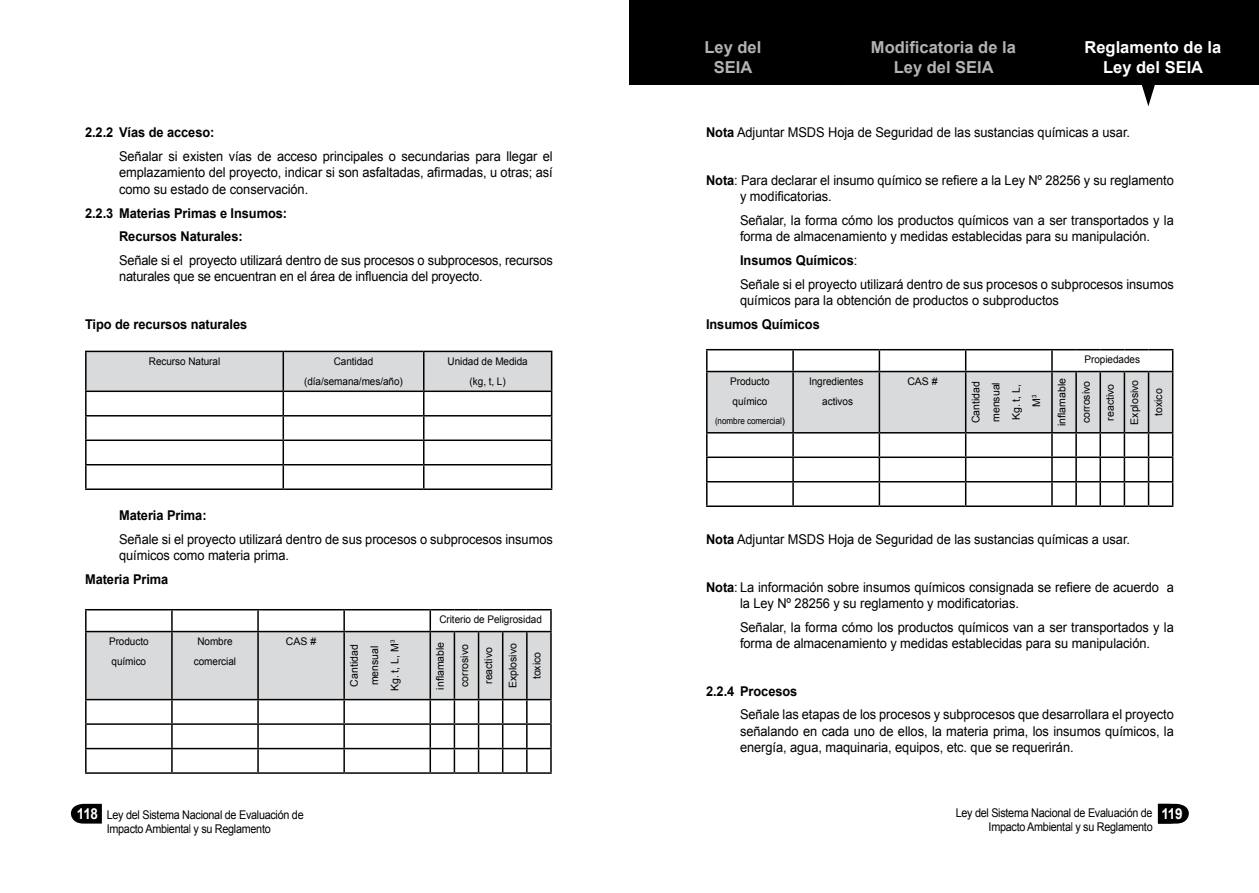
<style>
.page{position:relative;width:1259px;height:893px;background:#fff}
.page>*{position:absolute;margin:0;border:0;box-sizing:border-box;transform-origin:0 0}
.t1{font:700 16.5px/19.8px "Arial";color:#b1b3b4;text-align:center}
.t2{font:700 16.5px/19.8px "Arial";color:#fff;text-align:center}
.t3{font:700 15px "Arial";color:#fff;scale:.9 1}
.t4{font:13.5px/16.2px "Arial";letter-spacing:-.005em;color:#000;scale:.95 1}
.t5{font:700 13.5px/23.9px "Arial";letter-spacing:-.005em;color:#000;scale:.95 1}
.t6{font:12px/14.4px "Arial";letter-spacing:-.025em;color:#000;text-align:right;scale:.9 1}
.t7{font:10.5px/20.2px "Arial";letter-spacing:-.005em;color:#000;text-align:center;scale:.95 1}
.t8{font:10.5px/20.2px "Arial";letter-spacing:-.005em;color:#000;text-align:center}
.t9{font:9px "Arial";letter-spacing:-.005em;color:#000;scale:.9 1}
.s1{font-weight:700}
.s2{font-family:"Century Gothic"}
.s3{font-weight:700;font-size:15px;color:#fff}
</style>
<div class="page">
<div style="left:629px;top:0;width:630px;height:85px;background:#000"></div>
<svg style="left:1142px;top:85px;width:13px;height:21px"></svg>
<svg style="left:1157px;top:804px;width:31px;height:20px"></svg>
<svg style="left:71px;top:804px;width:31px;height:20px"></svg>
<hr style="left:85px;top:351px;width:198px;height:1px;background:#000">
<hr style="left:85px;top:352px;width:2px;height:39px;background:#000">
<hr style="left:85px;top:391px;width:198px;height:1px;background:#000">
<hr style="left:85px;top:392px;width:2px;height:23px;background:#000">
<hr style="left:85px;top:415px;width:198px;height:1px;background:#000">
<hr style="left:85px;top:416px;width:2px;height:23px;background:#000">
<hr style="left:85px;top:439px;width:198px;height:2px;background:#000">
<hr style="left:85px;top:441px;width:2px;height:23px;background:#000">
<hr style="left:85px;top:464px;width:198px;height:1px;background:#000">
<hr style="left:85px;top:465px;width:2px;height:23px;background:#000">
<svg style="left:86px;top:351px;width:466px;height:137px"></svg>
<hr style="left:85px;top:488px;width:198px;height:2px;background:#000">
<hr style="left:283px;top:488px;width:141px;height:2px;background:#000">
<hr style="left:424px;top:488px;width:128px;height:2px;background:#000">
<hr style="left:85px;top:609px;width:87px;height:1px;background:#000">
<hr style="left:85px;top:610px;width:2px;height:21px;background:#000">
<hr style="left:172px;top:609px;width:86px;height:1px;background:#000">
<hr style="left:171px;top:610px;width:2px;height:21px;background:#000">
<hr style="left:258px;top:609px;width:86px;height:1px;background:#000">
<hr style="left:257px;top:610px;width:2px;height:21px;background:#000">
<hr style="left:344px;top:609px;width:86px;height:1px;background:#000">
<hr style="left:343px;top:610px;width:2px;height:21px;background:#000">
<hr style="left:429px;top:610px;width:2px;height:21px;background:#000">
<svg style="left:430px;top:609px;width:122px;height:1px"></svg>
<hr style="left:550px;top:610px;width:2px;height:21px;background:#000">
<hr style="left:85px;top:631px;width:87px;height:1px;background:#000">
<hr style="left:85px;top:632px;width:2px;height:67px;background:#000">
<hr style="left:85px;top:699px;width:87px;height:1px;background:#000">
<hr style="left:85px;top:700px;width:2px;height:23px;background:#000">
<hr style="left:85px;top:723px;width:87px;height:2px;background:#000">
<hr style="left:85px;top:725px;width:2px;height:23px;background:#000">
<hr style="left:85px;top:748px;width:87px;height:1px;background:#000">
<hr style="left:85px;top:749px;width:2px;height:23px;background:#000">
<svg style="left:86px;top:631px;width:466px;height:141px"></svg>
<hr style="left:550px;top:749px;width:2px;height:23px;background:#000">
<hr style="left:85px;top:772px;width:87px;height:2px;background:#000">
<hr style="left:172px;top:772px;width:86px;height:2px;background:#000">
<hr style="left:258px;top:772px;width:86px;height:2px;background:#000">
<hr style="left:344px;top:772px;width:86px;height:2px;background:#000">
<hr style="left:430px;top:772px;width:24px;height:2px;background:#000">
<hr style="left:454px;top:772px;width:24px;height:2px;background:#000">
<hr style="left:478px;top:772px;width:25px;height:2px;background:#000">
<hr style="left:503px;top:772px;width:24px;height:2px;background:#000">
<hr style="left:527px;top:772px;width:25px;height:2px;background:#000">
<svg style="left:706px;top:349px;width:467px;height:156px"></svg>
<hr style="left:706px;top:505px;width:87px;height:2px;background:#000">
<hr style="left:793px;top:505px;width:86px;height:2px;background:#000">
<hr style="left:879px;top:505px;width:86px;height:2px;background:#000">
<hr style="left:965px;top:505px;width:87px;height:2px;background:#000">
<hr style="left:1052px;top:505px;width:24px;height:2px;background:#000">
<hr style="left:1076px;top:505px;width:24px;height:2px;background:#000">
<hr style="left:1100px;top:505px;width:24px;height:2px;background:#000">
<hr style="left:1124px;top:505px;width:24px;height:2px;background:#000">
<hr style="left:1148px;top:505px;width:25px;height:2px;background:#000">
<p class="t5" style="left:85px;top:121px;width:138px">2.2.2 Vías de acceso:</p>
<p class="t4" style="left:119px;top:149px;width:458px;text-align:justify">Señalar si existen vías de acceso principales o secundarias para llegar el emplazamiento del proyecto, indicar si son asfaltadas, afirmadas, u otras; así como su estado de conservación.</p>
<p class="t5" style="left:119px;top:201px;width:178px;text-indent:-34px">2.2.3 Materias Primas e Insumos:<br>Recursos Naturales:</p>
<p class="t4" style="left:119px;top:253px;width:458px">Señale si el proyecto utilizará dentro de sus procesos o subprocesos, recursos naturales que se encuentran en el área de influencia del proyecto.</p>
<p class="t5" style="left:85px;top:313px;width:172px">Tipo de recursos naturales</p>
<p class="t7" style="left:149px;top:351px;width:77px">Recurso Natural</p>
<p class="t7" style="left:304px;top:351px;width:106px">Cantidad (día/semana/mes/año)</p>
<p class="t7" style="left:447px;top:351px;width:86px">Unidad de Medida (kg, t, L)</p>
<p class="t5" style="left:119px;top:504px;width:94px">Materia Prima:</p>
<p class="t4" style="left:119px;top:531px;width:458px">Señale si el proyecto utilizará dentro de sus procesos o subprocesos insumos químicos como materia prima.</p>
<p class="t5" style="left:85px;top:568px;width:89px">Materia Prima</p>
<p class="t7" style="left:439px;top:610px;width:109px">Criterio de Peligrosidad</p>
<p class="t7" style="left:109px;top:631px;width:43px;text-align:left">Producto químico</p>
<p class="t7" style="left:194px;top:631px;width:46px">Nombre comercial</p>
<p class="t8" style="left:286px;top:631px;width:32px">CAS #</p>
<p class="t8" style="left:344px;top:691px;width:53px;rotate:-90deg">Cantidad mensual<br>Kg. t, L, M<sup>3</sup></p>
<p class="t8" style="left:430px;top:689px;width:49px;rotate:-90deg">inflamable</p>
<p class="t8" style="left:454px;top:687px;width:44px;rotate:-90deg">corrosivo</p>
<p class="t8" style="left:478px;top:684px;width:38px;rotate:-90deg">reactivo</p>
<p class="t8" style="left:502px;top:688px;width:46px;rotate:-90deg">Explosivo</p>
<p class="t8" style="left:527px;top:679px;width:29px;rotate:-90deg">toxico</p>
<p class="t1" style="left:704px;top:38px;width:58px">Ley del<br>SEIA</p>
<p class="t1" style="left:871px;top:38px;width:146px">Modificatoria de la<br>Ley del SEIA</p>
<p class="t2" style="left:1084px;top:38px;width:138px">Reglamento de la<br>Ley del SEIA</p>
<p class="t4" style="left:706px;top:125px;width:448px"><span class="s1">Nota</span> Adjuntar MSDS Hoja de Seguridad de las sustancias químicas a usar.</p>
<p class="t4" style="left:740px;top:172px;width:458px;text-indent:-34px"><span class="s1">Nota</span>: Para declarar el insumo químico se refiere a la Ley Nº 28256 y su reglamento y modificatorias.</p>
<p class="t4" style="left:740px;top:212px;width:458px">Señalar, la forma cómo los productos químicos van a ser transportados y la forma de almacenamiento y medidas establecidas para su manipulación.</p>
<p class="t4" style="left:740px;top:249px;width:458px;line-height:23.9px"><span class="s1">Insumos Químicos</span>:<br>Señale si el proyecto utilizará dentro de sus procesos o subprocesos insumos</p>
<p class="t4" style="left:740px;top:293px;width:337px">químicos para la obtención de productos o subproductos</p>
<p class="t5" style="left:706px;top:313px;width:121px">Insumos Químicos</p>
<p class="t7" style="left:730px;top:371px;width:43px;text-align:left">Producto químico</p>
<p class="t9" style="left:715px;top:415px;width:79px">(nombre comercial)</p>
<p class="t7" style="left:809px;top:371px;width:59px">Ingredientes activos</p>
<p class="t8" style="left:907px;top:371px;width:32px">CAS #</p>
<p class="t7" style="left:1084px;top:350px;width:60px">Propiedades</p>
<p class="t8" style="left:965px;top:423px;width:44px;rotate:-90deg">Cantidad mensual<br>Kg. t, L,<br>M<sup>3</sup></p>
<p class="t8" style="left:1052px;top:426px;width:49px;rotate:-90deg">inflamable</p>
<p class="t8" style="left:1076px;top:423px;width:44px;rotate:-90deg">corrosivo</p>
<p class="t8" style="left:1100px;top:421px;width:38px;rotate:-90deg">reactivo</p>
<p class="t8" style="left:1124px;top:425px;width:46px;rotate:-90deg">Explosivo</p>
<p class="t8" style="left:1148px;top:416px;width:29px;rotate:-90deg">toxico</p>
<p class="t4" style="left:706px;top:531px;width:448px"><span class="s1">Nota</span> Adjuntar MSDS Hoja de Seguridad de las sustancias químicas a usar.</p>
<p class="t4" style="left:740px;top:579px;width:458px;text-indent:-34px"><span class="s1">Nota</span>: La información sobre insumos químicos consignada se refiere de acuerdo a la Ley Nº 28256 y su reglamento y modificatorias.</p>
<p class="t4" style="left:740px;top:619px;width:458px">Señalar, la forma cómo los productos químicos van a ser transportados y la forma de almacenamiento y medidas establecidas para su manipulación.</p>
<p class="t5" style="left:706px;top:679px;width:98px">2.2.4 Procesos</p>
<p class="t4" style="left:740px;top:707px;width:458px;text-align:justify">Señale las etapas de los procesos y subprocesos que desarrollara el proyecto señalando en cada uno de ellos, la materia prima, los insumos químicos, la energía, agua, maquinaria, equipos, etc. que se requerirán.</p>
<p class="t6" style="left:955px;top:805px;width:220px">Ley del Sistema Nacional de Evaluación de<br>Impacto Ambienta<span class="s2">l</span> y su Reglamento</p>
<p class="t6" style="left:77px;top:808px;width:253px;text-align:center"><span class="s3">118</span> Ley del Sistema Nacional de Evaluación de<br>Impacto Ambienta<span class="s2">l</span> y su Reglamento</p>
<p class="t3" style="left:1161px;top:804px;width:25px">119</p>
</div>
